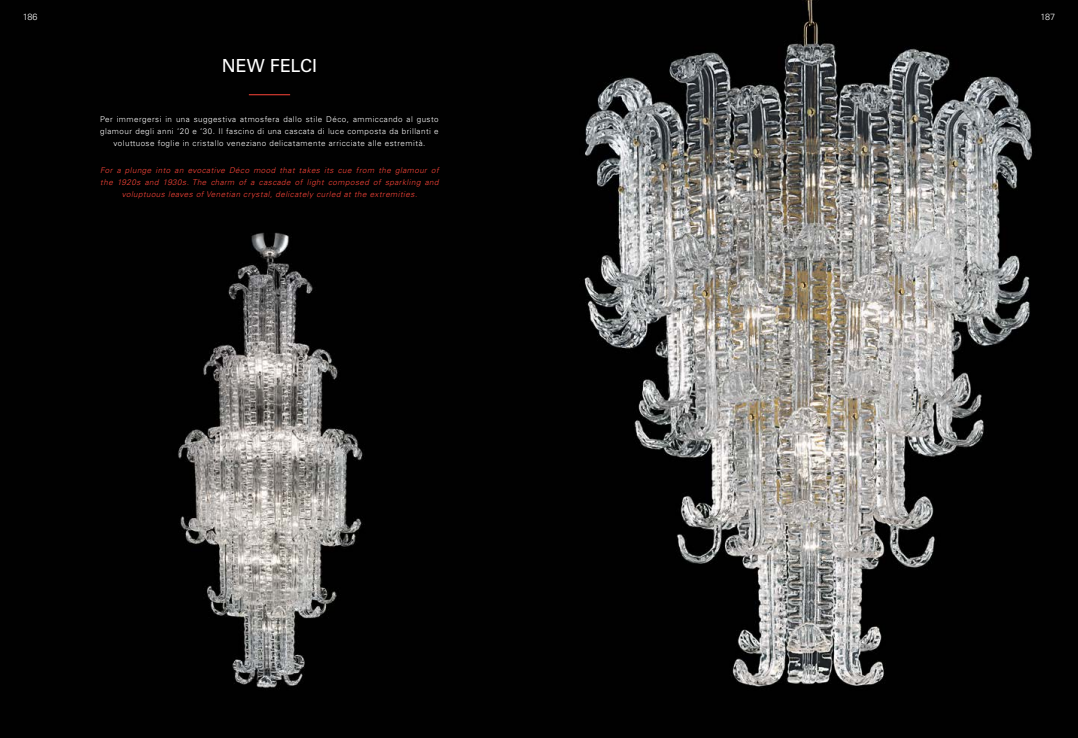
<style>
.page{position:relative;width:1078px;height:738px;background:#fff}
.page>*{position:absolute;margin:0;border:0;box-sizing:border-box;transform-origin:0 0}
.t1{font:18px "Univers LT Std";color:#fff}
.t2{font:300 9px "Univers LT Std";letter-spacing:-.02em;color:#fff}
.t3{font:300 8px/12px "Univers LT Std";letter-spacing:.06em;color:#fff;text-align:center}
.t4{font:italic 300 8px/12px "Univers LT Std";letter-spacing:.06em;color:#fd4539;text-align:center}
.s1{color:#000}
</style>
<div class="page">
<img style="left:0;top:0;width:1077px;height:737px">
<hr style="left:249px;top:94px;width:41px;height:1px;background:#fd4539">
<p class="t2" style="left:23px;top:12px;width:16px">186</p>
<h1 class="t1" style="left:222px;top:54px;width:97px">NEW FELCI</h1>
<p class="t3" style="left:100px;top:113px;width:340px">Per immergersi in una suggestiva atmosfera dallo stile Déco, ammiccando al gusto glamour degli anni ‘20 e ‘30. Il fascino di una cascata di luce composta da brillanti e voluttuose foglie in cristallo veneziano delicatamente arricciate alle estremità.</p>
<p class="t4" style="left:100px;top:164px;width:340px">For a plunge into an evocative Déco mood that takes its cue from the glamour of the 1920s and 1930s. The charm of a cascade of light composed of sparkling and voluptuous leaves of Venetian crystal, delicately curled at the extremities.</p>
<p class="t2" style="left:1035px;top:12px;width:21px"><span class="s1">|</span> 187</p>
</div>
